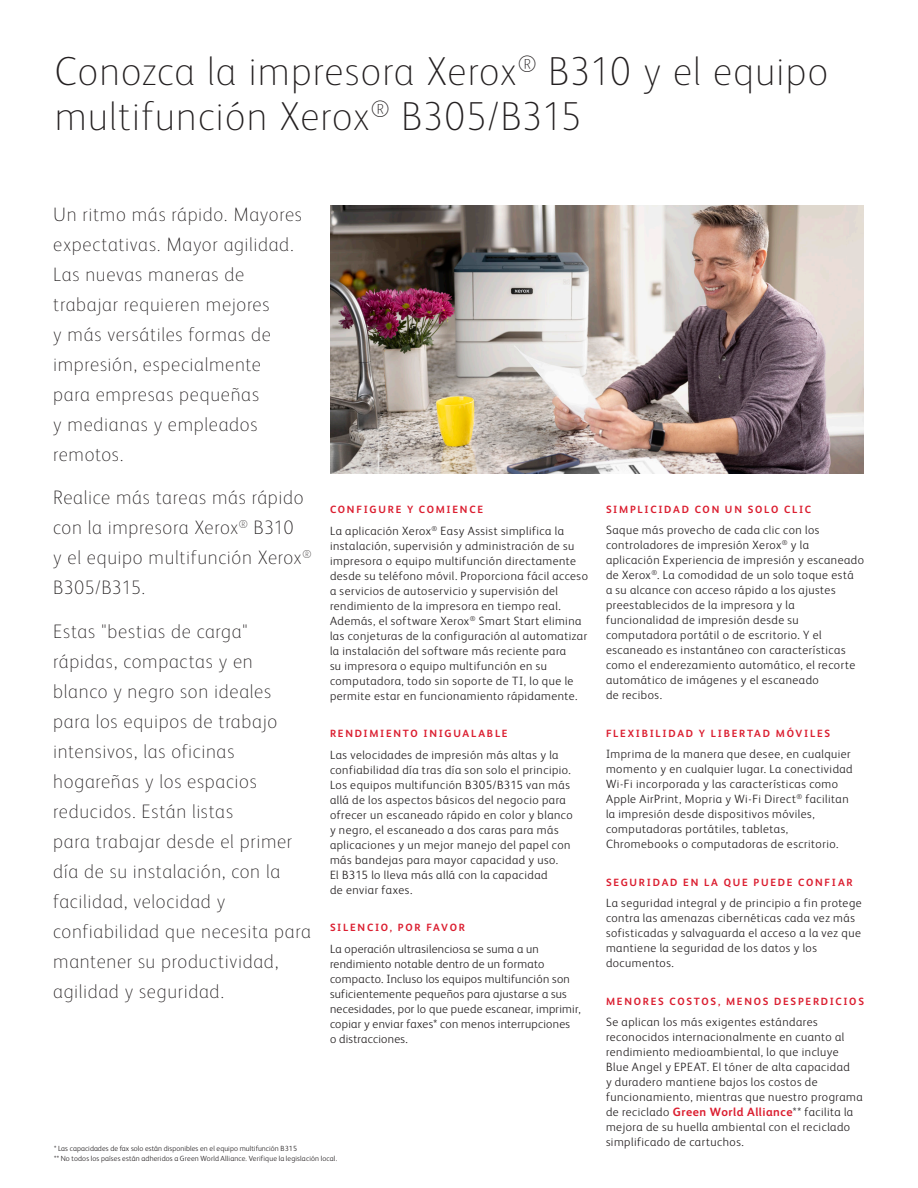
<style>
.page{position:relative;width:918px;height:1188px;background:#fff}
.page>*{position:absolute;margin:0;border:0;box-sizing:border-box;transform-origin:0 0}
.Header_Inside_Spread{font:100 40.5px/45px "Xerox Sans";letter-spacing:.025em;color:#231f20}
.Intro{font:100 19.5px/30px "Xerox Sans";letter-spacing:.035em;color:#231f20}
.Body_Text{font:300 12px/15px "Xerox Sans";letter-spacing:.045em;color:#231f20}
.Body_Text-2{font:300 12px/15px "Xerox Sans";letter-spacing:.025em;color:#231f20}
.Body_Subhead{font:700 10.5px "Xerox Sans";letter-spacing:.17em;color:#db1e30}
.Body_Text-3{font:700 10.5px "Xerox Sans";letter-spacing:.165em;color:#db1e30}
.Legal{font:300 7.5px "Xerox Sans";letter-spacing:.01em;color:#231f20}
.s1{font-weight:700;color:#db1e30}
</style>
<div class="page">
<img style="left:330px;top:206px;width:534px;height:267px">
<p class="Header_Inside_Spread" style="left:55px;top:47px;width:775px">Conozca la impresora Xerox<sup>®</sup> B310 y el equipo multifunción Xerox<sup>®</sup> B305/B315</p>
<p class="Intro" style="left:53px;top:198px;width:250px">Un ritmo más rápido. Mayores expectativas. Mayor agilidad.<br>Las nuevas maneras de trabajar requieren mejores<br>y más versátiles formas de impresión, especialmente para empresas pequeñas<br>y medianas y empleados remotos.</p>
<p class="Intro" style="left:53px;top:482px;width:260px">Realice más tareas más rápido con la impresora Xerox<sup>®</sup> B310<br>y el equipo multifunción Xerox<sup>®<br></sup>B305/B315.</p>
<p class="Intro" style="left:53px;top:615px;width:259px">Estas "bestias de carga" rápidas, compactas y en blanco y negro son ideales para los equipos de trabajo intensivos, las oficinas hogareñas y los espacios reducidos. Están listas<br>para trabajar desde el primer día de su instalación, con la facilidad, velocidad y confiabilidad que necesita para mantener su productividad, agilidad y seguridad.</p>
<p class="Body_Subhead" style="left:330px;top:502px;width:155px">CONFIGURE Y COMIENCE</p>
<p class="Body_Text" style="left:330px;top:522px;width:259px">La aplicación Xerox<sup>®</sup> Easy Assist simplifica la instalación, supervisión y administración de su impresora o equipo multifunción directamente desde su teléfono móvil. Proporciona fácil acceso a servicios de autoservicio y supervisión del rendimiento de la impresora en tiempo real.<br>Además, el software Xerox<sup>®</sup> Smart Start elimina las conjeturas de la configuración al automatizar la instalación del software más reciente para<br>su impresora o equipo multifunción en su computadora, todo sin soporte de TI, lo que le permite estar en funcionamiento rápidamente.</p>
<p class="Body_Subhead" style="left:330px;top:726px;width:179px">RENDIMIENTO INIGUALABLE</p>
<p class="Body_Text" style="left:330px;top:746px;width:244px">Las velocidades de impresión más altas y la confiabilidad día tras día son solo el principio.<br>Los equipos multifunción B305/B315 van más allá de los aspectos básicos del negocio para ofrecer un escaneado rápido en color y blanco y negro, el escaneado a dos caras para más aplicaciones y un mejor manejo del papel con más bandejas para mayor capacidad y uso.<br>El B315 lo lleva más allá con la capacidad<br>de enviar faxes.</p>
<p class="Body_Subhead" style="left:330px;top:920px;width:136px">SILENCIO, POR FAVOR</p>
<p class="Body_Text-2" style="left:330px;top:940px;width:252px">La operación ultrasilenciosa se suma a un rendimiento notable dentro de un formato compacto. Incluso los equipos multifunción son suficientemente pequeños para ajustarse a sus necesidades, por lo que puede escanear, imprimir, copiar y enviar faxes* con menos interrupciones<br>o distracciones.</p>
<p class="Legal" style="left:54px;top:1143px;width:245px">* Las capacidades de fax solo están disponibles en el equipo multifunción B315</p>
<p class="Legal" style="left:54px;top:1154px;width:285px">** No todos los países están adheridos a Green World Alliance. Verifique la legislación local.</p>
<p class="Body_Text-3" style="left:606px;top:502px;width:207px">SIMPLICIDAD CON UN SOLO CLIC</p>
<p class="Body_Text" style="left:606px;top:522px;width:260px">Saque más provecho de cada clic con los controladores de impresión Xerox<sup>®</sup> y la aplicación Experiencia de impresión y escaneado de Xerox<sup>®</sup>. La comodidad de un solo toque está<br>a su alcance con acceso rápido a los ajustes preestablecidos de la impresora y la funcionalidad de impresión desde su computadora portátil o de escritorio. Y el escaneado es instantáneo con características como el enderezamiento automático, el recorte automático de imágenes y el escaneado<br>de recibos.</p>
<p class="Body_Subhead" style="left:606px;top:726px;width:226px">FLEXIBILIDAD Y LIBERTAD MÓVILES</p>
<p class="Body_Text" style="left:606px;top:746px;width:248px">Imprima de la manera que desee, en cualquier momento y en cualquier lugar. La conectividad Wi-Fi incorporada y las características como Apple AirPrint, Mopria y Wi-Fi Direct<sup>®</sup> facilitan la impresión desde dispositivos móviles, computadoras portátiles, tabletas, Chromebooks o computadoras de escritorio.</p>
<p class="Body_Subhead" style="left:606px;top:875px;width:248px">SEGURIDAD EN LA QUE PUEDE CONFIAR</p>
<p class="Body_Text" style="left:606px;top:895px;width:257px">La seguridad integral y de principio a fin protege contra las amenazas cibernéticas cada vez más sofisticadas y salvaguarda el acceso a la vez que mantiene la seguridad de los datos y los documentos.</p>
<p class="Body_Subhead" style="left:606px;top:994px;width:260px">MENORES COSTOS, MENOS DESPERDICIOS</p>
<p class="Body_Text" style="left:606px;top:1014px;width:258px">Se aplican los más exigentes estándares reconocidos internacionalmente en cuanto al rendimiento medioambiental, lo que incluye Blue Angel y EPEAT. El tóner de alta capacidad<br>y duradero mantiene bajos los costos de funcionamiento, mientras que nuestro programa de reciclado <span class="s1">Green World Alliance</span>** facilita la mejora de su huella ambiental con el reciclado simplificado de cartuchos.</p>
</div>
